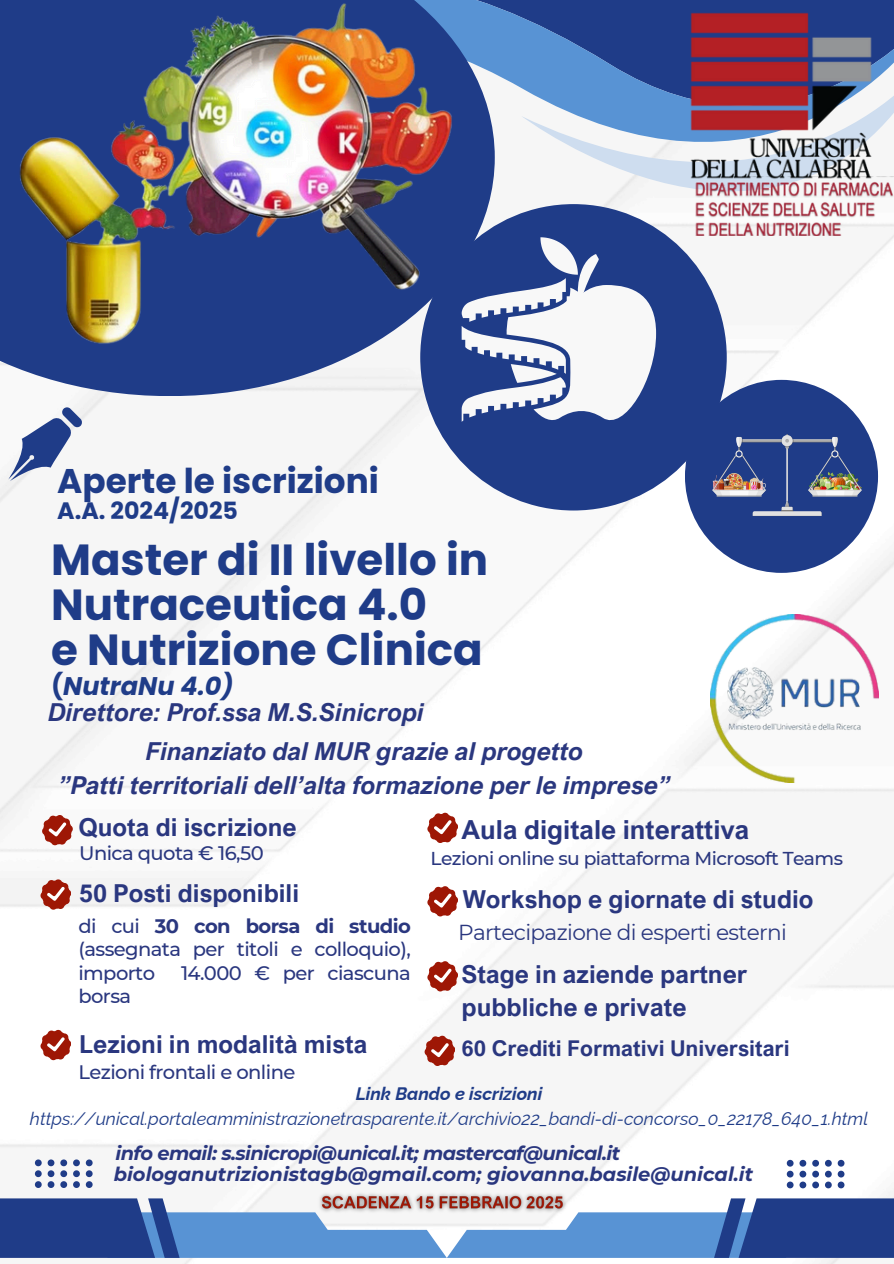
<style>
.page{position:relative;width:894px;height:1264px;background:#fff}
.page>*{position:absolute;margin:0;border:0;box-sizing:border-box;transform-origin:0 0}
.t1{font:700 43.5px/45px "Poppins";color:#1f3c88}
.t2{font:700 34.2px "Poppins";color:#1f3c88}
.t3{font:700 26.25px "Arial Nova";color:#2a377f}
.t4{font:italic 700 25.5px "Poppins";color:#1f3c88}
.t5{font:700 24.75px/33.8px "Arial Nova";color:#2a377f}
.t6{font:italic 700 24.75px/33.8px "Arial Nova";color:#2a377f;text-align:center}
.t7{font:700 23.7px "Poppins";color:#1f3c88}
.t8{font:700 21.75px "Arial Nova";color:#2a377f}
.t9{font:21.6px "Montserrat";letter-spacing:-.03em;color:#2a377f}
.t10{font:500 19.5px/23.7px "Montserrat";letter-spacing:-.03em;color:#2a377f;text-align:justify}
.t11{font:italic 700 19.35px "Montserrat";color:#2a377f}
.t12{font:italic 700 19.35px "Montserrat";letter-spacing:-.03em;color:#2a377f}
.t13{font:500 18.6px "Montserrat";letter-spacing:-.03em;color:#2a377f}
.t14{font:italic 18px "Raleway";color:#1f3c88}
.t15{font:italic 700 18px "Raleway";color:#1f3c88}
.s1{font-style:normal}
.s2{font-weight:700}
</style>
<div class="page">
<img style="left:0;top:317px;width:893px;height:946px">
<svg style="left:541px;top:0;width:352px;height:61px;background:#264791"></svg>
<svg style="left:541px;top:61px;width:352px;height:256px;fill:#f6f6f6"></svg>
<img style="left:0;top:0;width:541px;height:480px">
<div style="left:420px;top:204px;width:306px;height:306px;background:#1f3c88;border-radius:50%"></div>
<svg style="left:42px;top:815px;width:30px;height:30px"></svg>
<svg style="left:427px;top:812px;width:30px;height:31px"></svg>
<svg style="left:40px;top:879px;width:31px;height:30px"></svg>
<svg style="left:427px;top:886px;width:30px;height:30px"></svg>
<svg style="left:0;top:1198px;width:893px;height:59px"></svg>
<svg style="left:35px;top:1159px;width:7px;height:28px"></svg>
<svg style="left:48px;top:1159px;width:6px;height:28px"></svg>
<svg style="left:60px;top:1159px;width:7px;height:28px"></svg>
<svg style="left:73px;top:1159px;width:7px;height:28px"></svg>
<svg style="left:86px;top:1159px;width:6px;height:28px"></svg>
<svg style="left:786px;top:1159px;width:7px;height:28px"></svg>
<svg style="left:799px;top:1159px;width:7px;height:28px"></svg>
<svg style="left:812px;top:1159px;width:6px;height:28px"></svg>
<svg style="left:824px;top:1159px;width:7px;height:28px"></svg>
<svg style="left:837px;top:1159px;width:6px;height:28px"></svg>
<img style="left:684px;top:0;width:194px;height:194px">
<svg style="left:8px;top:407px;width:74px;height:74px"></svg>
<svg style="left:40px;top:1029px;width:31px;height:31px"></svg>
<svg style="left:427px;top:961px;width:30px;height:30px"></svg>
<div style="left:684px;top:380px;width:193px;height:193px;background:#1f3c88;border-radius:50%"></div>
<svg style="left:461px;top:237px;width:195px;height:185px"></svg>
<img style="left:712px;top:435px;width:149px;height:81px">
<img style="left:692px;top:176px;width:201px;height:60px">
<svg style="left:424px;top:1035px;width:31px;height:30px"></svg>
<img style="left:710px;top:614px;width:168px;height:168px">
<img style="left:313px;top:1187px;width:258px;height:31px">
<h3 class="t2" style="left:57px;top:457px;width:323px">Aperte le iscrizioni</h3>
<h3 class="t7" style="left:57px;top:494px;width:182px">A.A. 2024/2025</h3>
<p class="t1" style="left:51px;top:537px;width:438px">Master di II livello in<br>Nutraceutica 4.0<br>e Nutrizione Clinica</p>
<p class="t4" style="left:51px;top:668px;width:184px"><span class="s1">(</span>NutraNu 4.0)</p>
<p class="t6" style="left:48px;top:694px;width:377px">Direttore: Prof.ssa M.S.Sinicropi</p>
<h6 class="t6" style="left:59px;top:733px;width:613px">Finanziato dal MUR grazie al progetto<br>”Patti territoriali dell’alta formazione per le imprese”</h6>
<h2 class="t5" style="left:78px;top:809px;width:220px">Quota di iscrizione</h2>
<h3 class="t10" style="left:79px;top:841px;width:186px">Unica quota € 16,50</h3>
<p class="t5" style="left:79px;top:875px;width:221px">50 Posti disponibili</p>
<p class="t10" style="left:78px;top:913px;width:334px">di cui <span class="s2">30 con borsa di studio </span>(assegnata per titoli e colloquio), importo</p>
<p class="t10" style="left:181px;top:960px;width:231px">14.000 € per ciascuna</p>
<p class="t10" style="left:78px;top:984px;width:54px">borsa</p>
<p class="t5" style="left:79px;top:1026px;width:289px">Lezioni in modalità mista</p>
<h1 class="t10" style="left:78px;top:1060px;width:218px">Lezioni frontali e online</h1>
<p class="t3" style="left:461px;top:813px;width:289px">Aula digitale interattiva</p>
<p class="t13" style="left:430px;top:847px;width:414px">Lezioni online su piattaforma Microsoft Teams</p>
<p class="t5" style="left:462px;top:882px;width:352px">Workshop e giornate di studio</p>
<h3 class="t9" style="left:458px;top:919px;width:330px">Partecipazione di esperti esterni</h3>
<h6 class="t5" style="left:461px;top:956px;width:287px">Stage in aziende partner pubbliche e private</h6>
<p class="t8" style="left:461px;top:1034px;width:329px">60 Crediti Formativi Universitari</p>
<p class="t15" style="left:356px;top:1083px;width:188px">Link Bando e iscrizioni</p>
<h3 class="t14" style="left:30px;top:1108px;width:839px">https://unical.portaleamministrazionetrasparente.it/archivio22_bandi-di-concorso_0_22178_640_1.html</h3>
<h6 class="t12" style="left:116px;top:1140px;width:506px">info email: s.sinicropi@unical.it; mastercaf@unical.it</h6>
<h3 class="t11" style="left:114px;top:1162px;width:640px">biologanutrizionistagb@gmail.com; giovanna.basile@unical.it</h3>
</div>
